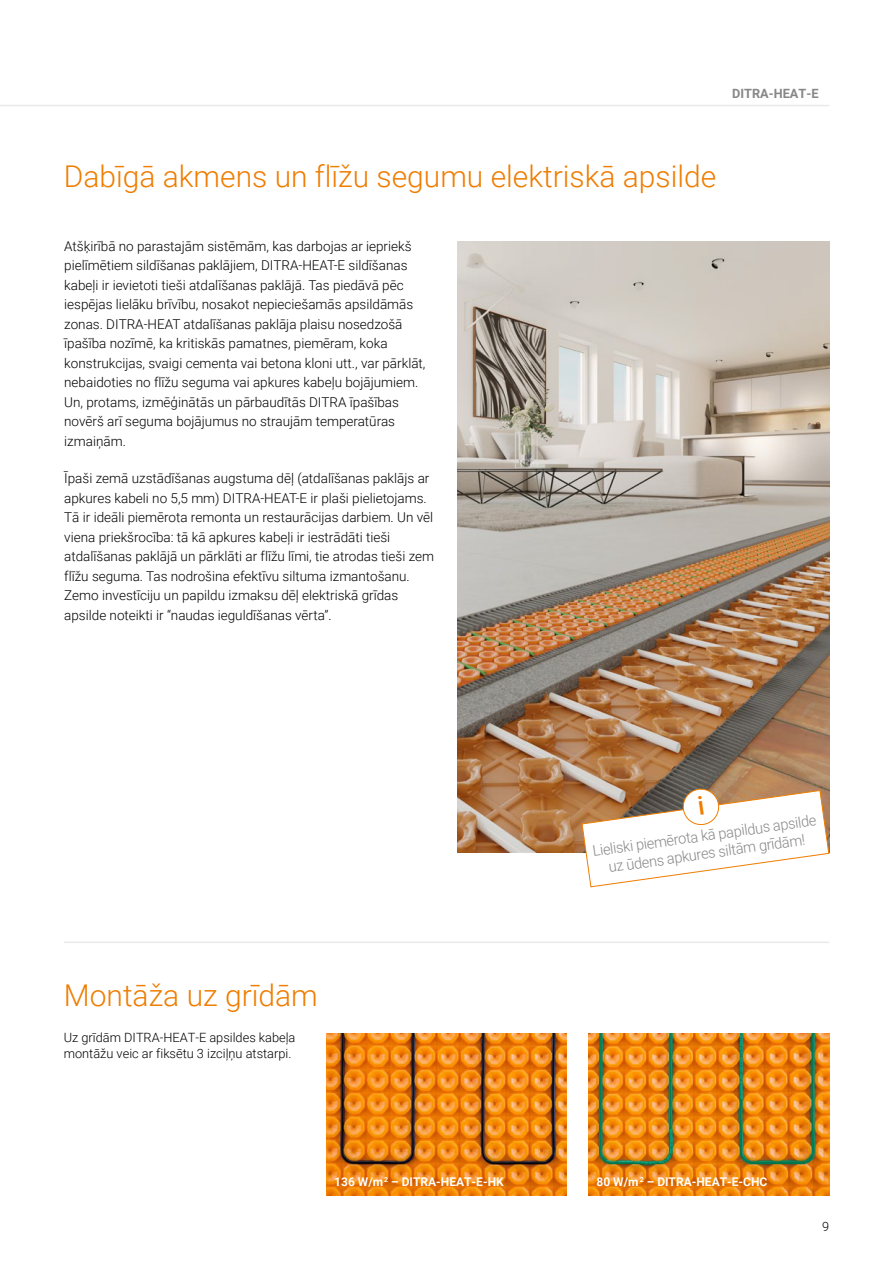
<style>
.page{position:relative;width:893px;height:1263px;background:#fff}
.page>*{position:absolute;margin:0;border:0;box-sizing:border-box;transform-origin:0 0}
.t1{font:300 30px "Roboto";color:#ef7d00}
.t2{font:300 15px/18px "Roboto";color:#878787;text-align:center}
.t3{font:300 13.5px/19.5px "Roboto";color:#000}
.t4{font:300 12.75px/15.3px "Roboto";color:#000}
.t5{font:700 12.75px "Roboto";color:#878787}
.t6{font:700 12px "Roboto";color:#fff}
</style>
<div class="page">
<hr style="left:0;top:105px;width:829px;height:1px;background:#e9e9e9">
<img style="left:326px;top:1033px;width:241px;height:162px">
<img style="left:588px;top:1033px;width:241px;height:162px">
<hr style="left:64px;top:941px;width:765px;height:2px;background:#e9e9e9">
<img style="left:457px;top:241px;width:372px;height:612px">
<svg style="left:581px;top:788px;width:249px;height:100px"></svg>
<p class="t5" style="left:732px;top:84px;width:88px">DITRA-HEAT-E</p>
<h1 class="t1" style="left:64px;top:156px;width:654px">Dabīgā akmens un flīžu segumu elektriskā apsilde</h1>
<p class="t3" style="left:64px;top:236px;width:363px">Atšķirībā no parastajām sistēmām, kas darbojas ar iepriekš pielīmētiem sildīšanas paklājiem, DITRA-HEAT-E sildīšanas kabeļi ir ievietoti tieši atdalīšanas paklājā. Tas piedāvā pēc iespējas lielāku brīvību, nosakot nepieciešamās apsildāmās zonas. DITRA-HEAT atdalīšanas paklāja plaisu nosedzošā īpašība nozīmē, ka kritiskās pamatnes, piemēram, koka konstrukcijas, svaigi cementa vai betona kloni utt., var pārklāt, nebaidoties no flīžu seguma vai apkures kabeļu bojājumiem.<br>Un, protams, izmēģinātās un pārbaudītās DITRA īpašības novērš arī seguma bojājumus no straujām temperatūras izmaiņām.</p>
<p class="t3" style="left:64px;top:468px;width:371px">Īpaši zemā uzstādīšanas augstuma dēļ (atdalīšanas paklājs ar apkures kabeli no 5,5 mm) DITRA-HEAT-E ir plaši pielietojams.<br>Tā ir ideāli piemērota remonta un restaurācijas darbiem. Un vēl viena priekšrocība: tā kā apkures kabeļi ir iestrādāti tieši atdalīšanas paklājā un pārklāti ar flīžu līmi, tie atrodas tieši zem flīžu seguma. Tas nodrošina efektīvu siltuma izmantošanu.<br>Zemo investīciju un papildu izmaksu dēļ elektriskā grīdas apsilde noteikti ir “naudas ieguldīšanas vērta”.</p>
<h1 class="t1" style="left:64px;top:975px;width:255px">Montāža uz grīdām</h1>
<p class="t4" style="left:64px;top:1030px;width:233px">Uz grīdām DITRA-HEAT-E apsildes kabeļa montāžu veic ar fiksētu 3 izciļņu atstarpi.</p>
<p class="t2" style="left:591px;top:842px;width:227px;rotate:-8deg">Lieliski piemērota kā papildus apsilde uz ūdens apkures siltām grīdām!</p>
<p class="t6" style="left:334px;top:1174px;width:171px">136 W/m<sup>2</sup> – DITRA-HEAT-E-HK</p>
<p class="t6" style="left:596px;top:1174px;width:172px">80 W/m <sup>2</sup> – DITRA-HEAT-E-CHC</p>
<p class="t4" style="left:822px;top:1219px;width:9px">9</p>
</div>
